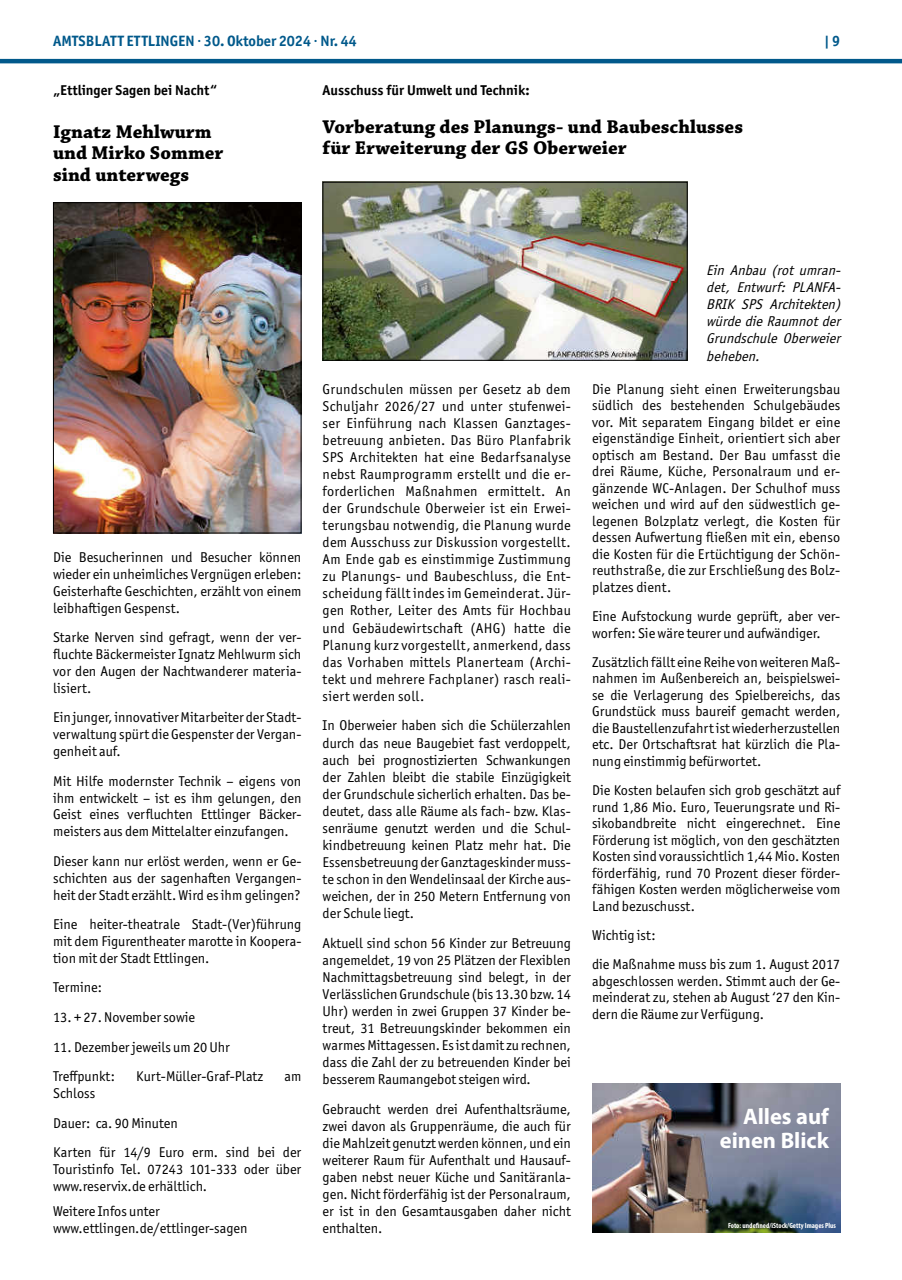
<style>
.page{position:relative;width:902px;height:1280px;background:#fff}
.page>*{position:absolute;margin:0;border:0;box-sizing:border-box;transform-origin:0 0}
.t1{font:700 22.5px/24px "Myriad Pro";color:#fff;text-align:right}
.t2{font:700 19.5px/21.3px "Chaparral Pro";color:#000}
.t3{font:700 15px "Officina Sans ITC Pro";color:#01598b}
.t4{font:14.25px/17.1px "Officina Sans ITC Pro";color:#000;text-align:justify}
.t5{font:italic 14.25px/17.1px "Officina Sans ITC Pro";color:#000;text-align:justify}
.t6{font:700 14.25px "Officina Sans ITC Pro";color:#000}
.t7{font:700 condensed 7.5px "Myriad Pro";color:#fff}
</style>
<div class="page">
<hr style="left:0;top:59px;width:901px;height:4px;background:#01598b">
<img style="left:55px;top:204px;width:244px;height:327px">
<div style="left:53px;top:202px;width:248px;height:331px;border:1px solid #000"></div>
<img style="left:324px;top:184px;width:361px;height:175px">
<div style="left:322px;top:182px;width:365px;height:179px;border:1px solid #000"></div>
<img style="left:592px;top:1083px;width:248px;height:149px">
<p class="t3" style="left:53px;top:31px;width:305px">AMTSBLATT ETTLINGEN · 30. Oktober 2024 · Nr. 44</p>
<p class="t3" style="left:824px;top:31px;width:18px">| 9</p>
<p class="t6" style="left:53px;top:82px;width:165px">„Ettlinger Sagen bei Nacht“</p>
<h2 class="t2" style="left:53px;top:122px;width:172px">Ignatz Mehlwurm und Mirko Sommer sind unterwegs</h2>
<p class="t6" style="left:322px;top:82px;width:208px">Ausschuss für Umwelt und Technik:</p>
<h2 class="t2" style="left:322px;top:117px;width:422px">Vorberatung des Planungs- und Baubeschlusses für Erweiterung der GS Oberweier</h2>
<p class="t4" style="left:53px;top:549px;width:250px">Die Besucherinnen und Besucher können wieder ein unheimliches Vergnügen erleben:<br>Geisterhafte Geschichten, erzählt von einem leibhaftigen Gespenst.</p>
<p class="t4" style="left:53px;top:629px;width:250px">Starke Nerven sind gefragt, wenn der ver&shy;fluchte Bäckermeister Ignatz Mehlwurm sich vor den Augen der Nachtwanderer materia&shy;lisiert.</p>
<p class="t4" style="left:53px;top:709px;width:250px">Ein junger, innovativer Mitarbeiter der Stadt&shy;verwaltung spürt die Gespenster der Vergan&shy;genheit auf.</p>
<p class="t4" style="left:53px;top:772px;width:250px">Mit Hilfe modernster Technik – eigens von ihm entwickelt – ist es ihm gelungen, den Geist eines verfluchten Ettlinger Bäcker&shy;meisters aus dem Mittelalter einzufangen.</p>
<p class="t4" style="left:53px;top:853px;width:250px">Dieser kann nur erlöst werden, wenn er Ge&shy;schichten aus der sagenhaften Vergangen&shy;heit der Stadt erzählt. Wird es ihm gelingen?</p>
<p class="t4" style="left:53px;top:916px;width:250px">Eine heiter-theatrale Stadt-(Ver)führung mit dem Figurentheater marotte in Koopera&shy;tion mit der Stadt Ettlingen.</p>
<p class="t4" style="left:53px;top:979px;width:50px">Termine:</p>
<p class="t4" style="left:53px;top:1009px;width:143px">13. + 27. November sowie</p>
<p class="t4" style="left:53px;top:1032px;width:178px;line-height:29.5px">11. Dezember jeweils um 20 Uhr<br>Treffpunkt:</p>
<p class="t4" style="left:136px;top:1068px;width:128px">Kurt-Müller-Graf-Platz</p>
<p class="t4" style="left:284px;top:1068px;width:18px">am</p>
<p class="t4" style="left:53px;top:1078px;width:250px;line-height:29.5px;text-align:left">Schloss<br>Dauer: ca. 90 Minuten<br>Karten für 14/9 Euro erm. sind bei der</p>
<p class="t4" style="left:53px;top:1161px;width:250px">Touristinfo Tel. 07243 101-333 oder über www.reservix.de erhältlich.</p>
<p class="t4" style="left:53px;top:1203px;width:196px">Weitere Infos unter www.ettlingen.de/ettlinger-sagen</p>
<p class="t4" style="left:322px;top:380px;width:250px">Grundschulen müssen per Gesetz ab dem Schuljahr 2026/27 und unter stufenwei&shy;ser Einführung nach Klassen Ganztages&shy;betreuung anbieten. Das Büro Planfabrik SPS Architekten hat eine Bedarfsanalyse nebst Raumprogramm erstellt und die er&shy;forderlichen Maßnahmen ermittelt. An der Grundschule Oberweier ist ein Erwei&shy;terungsbau notwendig, die Planung wurde dem Ausschuss zur Diskussion vorgestellt.<br>Am Ende gab es einstimmige Zustimmung zu Planungs- und Baubeschluss, die Ent&shy;scheidung fällt indes im Gemeinderat. Jür&shy;gen Rother, Leiter des Amts für Hochbau und Gebäudewirtschaft (AHG) hatte die Planung kurz vorgestellt, anmerkend, dass das Vorhaben mittels Planerteam (Archi&shy;tekt und mehrere Fachplaner) rasch reali&shy;siert werden soll.</p>
<p class="t4" style="left:322px;top:717px;width:250px">In Oberweier haben sich die Schülerzahlen durch das neue Baugebiet fast verdoppelt, auch bei prognostizierten Schwankungen der Zahlen bleibt die stabile Einzügigkeit der Grundschule sicherlich erhalten. Das be&shy;deutet, dass alle Räume als fach- bzw. Klas&shy;senräume genutzt werden und die Schul&shy;kindbetreuung keinen Platz mehr hat. Die Essensbetreuung der Ganztageskinder muss&shy;te schon in den Wendelinsaal der Kirche aus&shy;weichen, der in 250 Metern Entfernung von der Schule liegt.</p>
<p class="t4" style="left:322px;top:934px;width:250px">Aktuell sind schon 56 Kinder zur Betreuung angemeldet, 19 von 25 Plätzen der Flexiblen Nachmittagsbetreuung sind belegt, in der Verlässlichen Grundschule (bis 13.30 bzw. 14<br>Uhr) werden in zwei Gruppen 37 Kinder be&shy;treut, 31 Betreuungskinder bekommen ein warmes Mittagessen. Es ist damit zu rechnen, dass die Zahl der zu betreuenden Kinder bei besserem Raumangebot steigen wird.</p>
<p class="t4" style="left:322px;top:1100px;width:250px">Gebraucht werden drei Aufenthaltsräume, zwei davon als Gruppenräume, die auch für die Mahlzeit genutzt werden können, und ein weiterer Raum für Aufenthalt und Hausauf&shy;gaben nebst neuer Küche und Sanitäranla&shy;gen. Nicht förderfähig ist der Personalraum, er ist in den Gesamtausgaben daher nicht enthalten.</p>
<p class="t5" style="left:706px;top:261px;width:139px">Ein Anbau (rot umran&shy;det, Entwurf: PLANFA-BRIK SPS Architekten) würdedieRaumnotder Grundschule Oberweier beheben.</p>
<p class="t4" style="left:592px;top:381px;width:250px;line-height:16.5px">Die Planung sieht einen Erweiterungsbau südlich des bestehenden Schulgebäudes vor. Mit separatem Eingang bildet er eine eigenständige Einheit, orientiert sich aber optisch am Bestand. Der Bau umfasst die drei Räume, Küche, Personalraum und er&shy;gänzende WC-Anlagen. Der Schulhof muss weichen und wird auf den südwestlich ge&shy;legenen Bolzplatz verlegt, die Kosten für dessen Aufwertung fließen mit ein, ebenso die Kosten für die Ertüchtigung der Schön&shy;reuthstraße, die zur Erschließung des Bolz&shy;platzes dient.</p>
<p class="t4" style="left:592px;top:608px;width:250px;line-height:16.5px">Eine Aufstockung wurde geprüft, aber ver&shy;worfen: Sie wäre teurer und aufwändiger.</p>
<p class="t4" style="left:592px;top:654px;width:250px;line-height:16.5px">Zusätzlich fällt eine Reihe von weiteren Maß&shy;nahmen im Außenbereich an, beispielswei&shy;se die Verlagerung des Spielbereichs, das Grundstück muss baureif gemacht werden, die Baustellenzufahrt ist wiederherzustellen etc. Der Ortschaftsrat hat kürzlich die Pla&shy;nung einstimmig befürwortet.</p>
<p class="t4" style="left:592px;top:782px;width:250px;line-height:16.5px">Die Kosten belaufen sich grob geschätzt auf rund 1,86 Mio. Euro, Teuerungsrate und Ri&shy;sikobandbreite nicht eingerechnet. Eine Förderung ist möglich, von den geschätzten Kosten sind voraussichtlich 1,44 Mio. Kosten förderfähig, rund 70 Prozent dieser förder&shy;fähigen Kosten werden möglicherweise vom Land bezuschusst.</p>
<p class="t4" style="left:592px;top:920px;width:250px;line-height:29.2px">Wichtig ist:<br>die Maßnahme muss bis zum 1. August 2017</p>
<p class="t4" style="left:592px;top:973px;width:250px;line-height:16.5px">abgeschlossen werden. Stimmt auch der Ge&shy;meinderat zu, stehen ab August ‘27 den Kin&shy;dern die Räume zur Verfügung.</p>
<h1 class="t1" style="left:719px;top:1103px;width:111px">Alles auf einen Blick</h1>
<p class="t7" style="left:728px;top:1221px;width:109px">Foto: undefined/iStock/Getty Images Plus</p>
</div>
